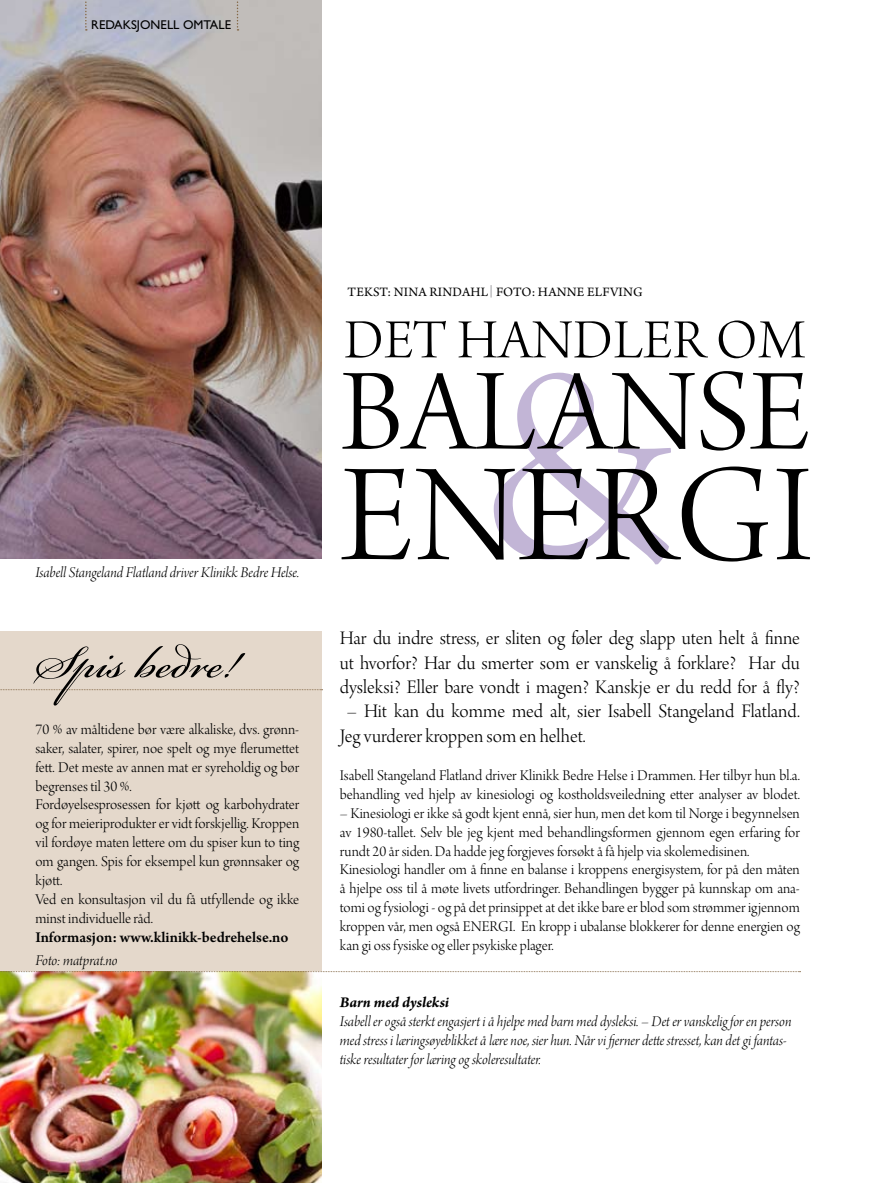
<style>
.page{position:relative;width:885px;height:1183px;background:#fff}
.page>*{position:absolute;margin:0;border:0;box-sizing:border-box;transform-origin:0 0}
.t1{font:300.75px "Arno Pro Light Display";color:#c2b5d6}
.t2{font:146.25px "Arno Pro Light Display";color:#000}
.t3{font:122.4px "Arno Pro Light Display";letter-spacing:.03em;color:#000}
.t4{font:70.5px "Bickham Script Pro";color:#000}
.t5{font:58.2px "Arno Pro Light Display";letter-spacing:.01em;color:#000}
.t6{font:20.25px/24.3px "Arno Pro Light Display";color:#000;text-align:justify}
.t7{font:15.75px/18.9px "Arno Pro Light Display";color:#000}
.t8{font:15.75px/18.9px "Arno Pro Light Italic Display";letter-spacing:-.005em;color:#000}
.t9{font:600 15.75px "Arno Pro";color:#000}
.t10{font:italic 700 15.75px "Arno Pro";letter-spacing:-.005em;color:#000}
.t11{font:13.5px "Arno Pro";letter-spacing:.01em;color:#000}
.t12{font:12.75px "Gill Sans";color:#000}
</style>
<div class="page">
<img style="left:0;top:0;width:322px;height:558px">
<svg style="left:85px;top:0;width:2px;height:31px"></svg>
<svg style="left:237px;top:0;width:1px;height:31px"></svg>
<svg style="left:490px;top:285px;width:1px;height:12px"></svg>
<div style="left:0;top:631px;width:322px;height:551px;background:#e4d8cb"></div>
<svg style="left:0;top:689px;width:322px;height:1px"></svg>
<img style="left:0;top:972px;width:322px;height:210px">
<svg style="left:0;top:971px;width:800px;height:1px"></svg>
<p class="t12" style="left:91px;top:17px;width:141px">REDAKSJONELL OMTALE</p>
<p class="t8" style="left:35px;top:563px;width:265px">Isabell Stangeland Flatland driver Klinikk Bedre Helse.</p>
<h3 class="t4" style="left:35px;top:611px;width:206px">Spis bedre!</h3>
<p class="t7" style="left:35px;top:720px;width:265px">70 % av måltidene bør være alkaliske, dvs. grønn&shy;saker, salater, spirer, noe spelt og mye flerumettet fett. Det meste av annen mat er syreholdig og bør begrenses til 30 %.<br>Fordøyelsesprosessen for kjøtt og karbohydrater og for meieriprodukter er vidt forskjellig. Kroppen vil fordøye maten lettere om du spiser kun to ting om gangen. Spis for eksempel kun grønnsaker og kjøtt.<br>Ved en konsultasjon vil du få utfyllende og ikke minst individuelle råd.</p>
<p class="t9" style="left:35px;top:927px;width:254px">Informasjon: www.klinikk-bedrehelse.no</p>
<p class="t8" style="left:35px;top:952px;width:84px">Foto: matprat.no</p>
<p class="t11" style="left:347px;top:284px;width:297px">TEKST: NINA RINDAHL FOTO: HANNE ELFVING</p>
<h3 class="t5" style="left:344px;top:308px;width:462px">Det hand ler om</h3>
<h3 class="t3" style="left:340px;top:345px;width:337px">balanse</h3>
<h2 class="t2" style="left:340px;top:436px;width:80px">energi</h2>
<h1 class="t1" style="left:475px;top:302px;width:208px">&amp;</h1>
<p class="t6" style="left:340px;top:627px;width:461px">Har du indre stress, er sliten og føler deg slapp uten helt å finne ut hvorfor? Har du smerter som er vanskelig å forklare? Har du dysleksi? Eller bare vondt i magen? Kanskje er du redd for å fly?</p>
<p class="t6" style="left:340px;top:700px;width:461px;text-indent:7px">– Hit kan du komme med alt, sier Isabell Stangeland Flatland.<br>Jeg vurderer kroppen som en helhet.</p>
<p class="t7" style="left:340px;top:766px;width:461px">Isabell Stangeland Flatland driver Klinikk Bedre Helse i Drammen. Her tilbyr hun bl.a. behandling ved hjelp av kinesiologi og kostholdsveiledning etter analyser av blodet.</p>
<p class="t7" style="left:340px;top:804px;width:461px">– Kinesiologi er ikke så godt kjent ennå, sier hun, men det kom til Norge i begynnelsen av 1980-tallet. Selv ble jeg kjent med behandlingsformen gjennom egen erfaring for rundt 20 år siden. Da hadde jeg forgjeves forsøkt å få hjelp via skolemedisinen.<br>Kinesiologi handler om å finne en balanse i kroppens energisystem, for på den måten å hjelpe oss til å møte livets utfordringer. Behandlingen bygger på kunnskap om ana&shy;tomi og fysiologi - og på det prinsippet at det ikke bare er blod som strømmer igjennom kroppen vår, men også ENERGI. En kropp i ubalanse blokkerer for denne energien og kan gi oss fysiske og eller psykiske plager.</p>
<p class="t10" style="left:340px;top:992px;width:111px">Barn med dysleksi</p>
<p class="t8" style="left:340px;top:1012px;width:453px">Isabell er også sterkt engasjert i å hjelpe med barn med dysleksi. – Det er vanskelig for en person med stress i læringsøyeblikket å lære noe, sier hun. Når vi fjerner dette stresset, kan det gi fantas&shy;tiske resultater for læring og skoleresultater.</p>
</div>
